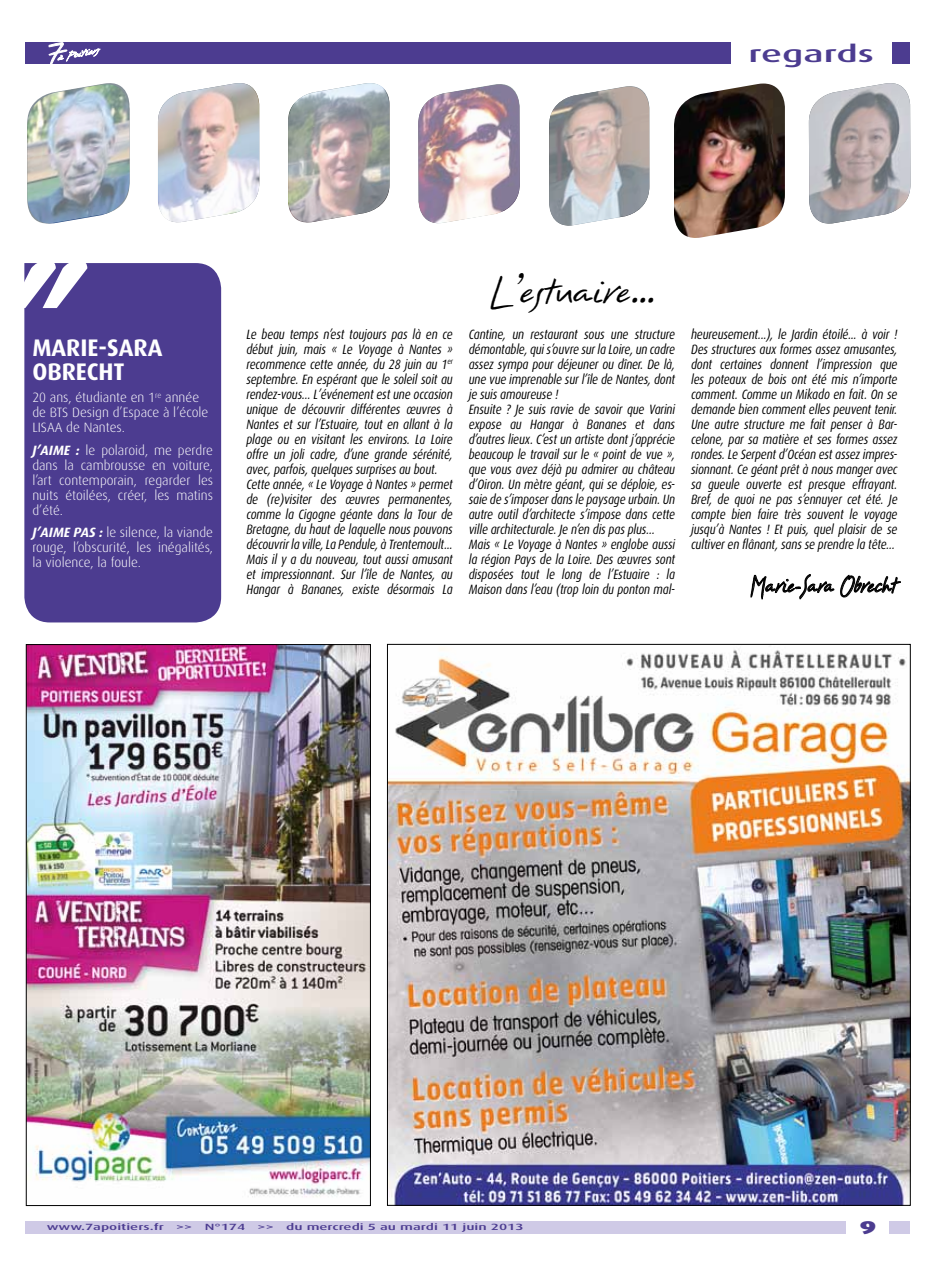
<style>
.page{position:relative;width:936px;height:1276px;background:#fff}
.page>*{position:absolute;margin:0;border:0;box-sizing:border-box;transform-origin:0 0}
.t1{font:49.5px "Erazure";color:#000}
.t2{font:30px "Erazure";letter-spacing:-.01em;color:#000;scale:.83 1}
.t3{font:700 24px "Dax";color:#fff}
.t4{font:500 23.4px "Dax";color:#4c3c90;scale:1.67 1}
.t5{font:900 18.6px "Dax";color:#4c3c90;scale:1.54 1}
.t6{font:italic 13.5px/15px "Dax";letter-spacing:-.01em;color:#000;scale:.83 1}
.t7{font:300 13.5px/15px "Dax";color:#fff;text-align:justify}
.t8{font:500 9px "Dax";color:#4c3c90;scale:1.67 1}
.s1{font-weight:700;font-style:italic}
</style>
<div class="page">
<div style="left:26px;top:1220px;width:884px;height:13px;background:#cfcae6"></div>
<div style="left:846px;top:1212px;width:43px;height:33px;background:#fff"></div>
<img style="left:28px;top:646px;width:340px;height:551px">
<img style="left:389px;top:648px;width:519px;height:555px">
<div style="left:26px;top:42px;width:884px;height:22px;background:#4c3c90"></div>
<div style="left:730px;top:35px;width:161px;height:36px;background:#fff"></div>
<svg style="left:49px;top:42px;width:51px;height:22px"></svg>
<img style="left:674px;top:84px;width:110px;height:154px">
<svg style="left:808px;top:83px;width:102px;height:141px;background:#b7b3b6"></svg>
<img style="left:27px;top:83px;width:102px;height:141px">
<svg style="left:158px;top:83px;width:101px;height:140px"></svg>
<svg style="left:288px;top:83px;width:101px;height:140px;background:#b7b3b3"></svg>
<img style="left:418px;top:84px;width:101px;height:140px">
<svg style="left:549px;top:86px;width:100px;height:140px;background:#bab4b3"></svg>
<svg style="left:750px;top:574px;width:84px;height:26px"></svg>
<svg style="left:840px;top:574px;width:61px;height:24px"></svg>
<div style="left:24px;top:263px;width:197px;height:359px;background:#4c3c90"></div>
<svg style="left:24px;top:263px;width:63px;height:45px"></svg>
<h3 class="t4" style="left:748px;top:41px;width:77px">regards</h3>
<h3 class="t3" style="left:32px;top:334px;width:17px">MAR</h3>
<h3 class="t3" style="left:80px;top:334px;width:42px">IE-SARA</h3>
<h3 class="t3" style="left:32px;top:358px;width:15px">OBRE</h3>
<h3 class="t3" style="left:87px;top:358px;width:40px">CHT</h3>
<p class="t7" style="left:32px;top:390px;width:177px;text-align:left">20 ans, étudiante en 1<sup>re</sup> année de BTS Design d’Espace à l’école<br>LISAA de Nantes.</p>
<p class="t7" style="left:32px;top:442px;width:182px"><span class="s1">J’AIME :</span> le polaroid, me perdre dans la cambrousse en voiture, l’art contemporain, regarder les nuits étoilées, créer, les matins d’été.</p>
<p class="t7" style="left:32px;top:525px;width:182px"><span class="s1">J’AIME PAS :</span> le silence, la viande rouge, l’obscurité, les inégalités, la violence, la foule.</p>
<h1 class="t1" style="left:489px;top:269px;width:166px">L’estuaire...</h1>
<p class="t6" style="left:246px;top:327px;width:250px">Le beau temps n’est toujours pas là en ce début juin, mais « Le Voyage à Nantes » recommence cette année, du 28 juin au 1<sup>er </sup>septembre. En espérant que le soleil soit au rendez-vous… L’événement est une occasion unique de découvrir différentes œuvres à Nantes et sur l’Estuaire, tout en allant à la plage ou en visitant les environs. La Loire offre un joli cadre, d’une grande sérénité, avec, parfois, quelques surprises au bout.<br>Cette année, « Le Voyage à Nantes » permet de (re)visiter des œuvres permanentes, comme la Cigogne géante dans la Tour de Bretagne, du haut de laquelle nous pouvons découvrir la ville, La Pendule, à Trentemoult...<br>Mais il y a du nouveau, tout aussi amusant et impressionnant. Sur l’île de Nantes, au Hangar à Bananes, existe désormais La</p>
<p class="t6" style="left:468px;top:327px;width:250px">Cantine, un restaurant sous une structure démontable, qui s’ouvre sur la Loire, un cadre assez sympa pour déjeuner ou dîner. De là, une vue imprenable sur l’île de Nantes, dont je suis amoureuse !<br>Ensuite ? Je suis ravie de savoir que Varini expose au Hangar à Bananes et dans d’autres lieux. C’est un artiste dont j’apprécie beaucoup le travail sur le « point de vue », que vous avez déjà pu admirer au château d’Oiron. Un mètre géant, qui se déploie, es&shy;saie de s’imposer dans le paysage urbain. Un autre outil d’architecte s’impose dans cette ville architecturale. Je n’en dis pas plus… Mais « Le Voyage à Nantes » englobe aussi la région Pays de la Loire. Des œuvres sont disposées tout le long de l’Estuaire : la Maison dans l’eau (trop loin du ponton mal-</p>
<p class="t6" style="left:691px;top:327px;width:250px;text-align:justify">heureusement...), le Jardin étoilé... à voir !<br>Des structures aux formes assez amusantes, dont certaines donnent l’impression que les poteaux de bois ont été mis n’importe comment. Comme un Mikado en fait. On se demande bien comment elles peuvent tenir.<br>Une autre structure me fait penser à Bar&shy;celone, par sa matière et ses formes assez rondes. Le Serpent d’Océan est assez impres&shy;sionnant. Ce géant prêt à nous manger avec sa gueule ouverte est presque effrayant.<br>Bref, de quoi ne pas s’ennuyer cet été. Je compte bien faire très souvent le voyage jusqu’à Nantes ! Et puis, quel plaisir de se cultiver en flânant, sans se prendre la tête…</p>
<h2 class="t2" style="left:750px;top:571px;width:179px">Marie-Sara Obrecht</h2>
<p class="t8" style="left:47px;top:1221px;width:72px">www.7apoitiers.fr</p>
<p class="t8" style="left:176px;top:1221px;width:11px">&gt;&gt;</p>
<p class="t8" style="left:205px;top:1221px;width:26px">N°174</p>
<p class="t8" style="left:257px;top:1221px;width:11px">&gt;&gt;</p>
<p class="t8" style="left:286px;top:1221px;width:144px">du mercredi 5 au mardi 11 juin 2013</p>
<h3 class="t5" style="left:859px;top:1216px;width:13px">9</h3>
</div>
